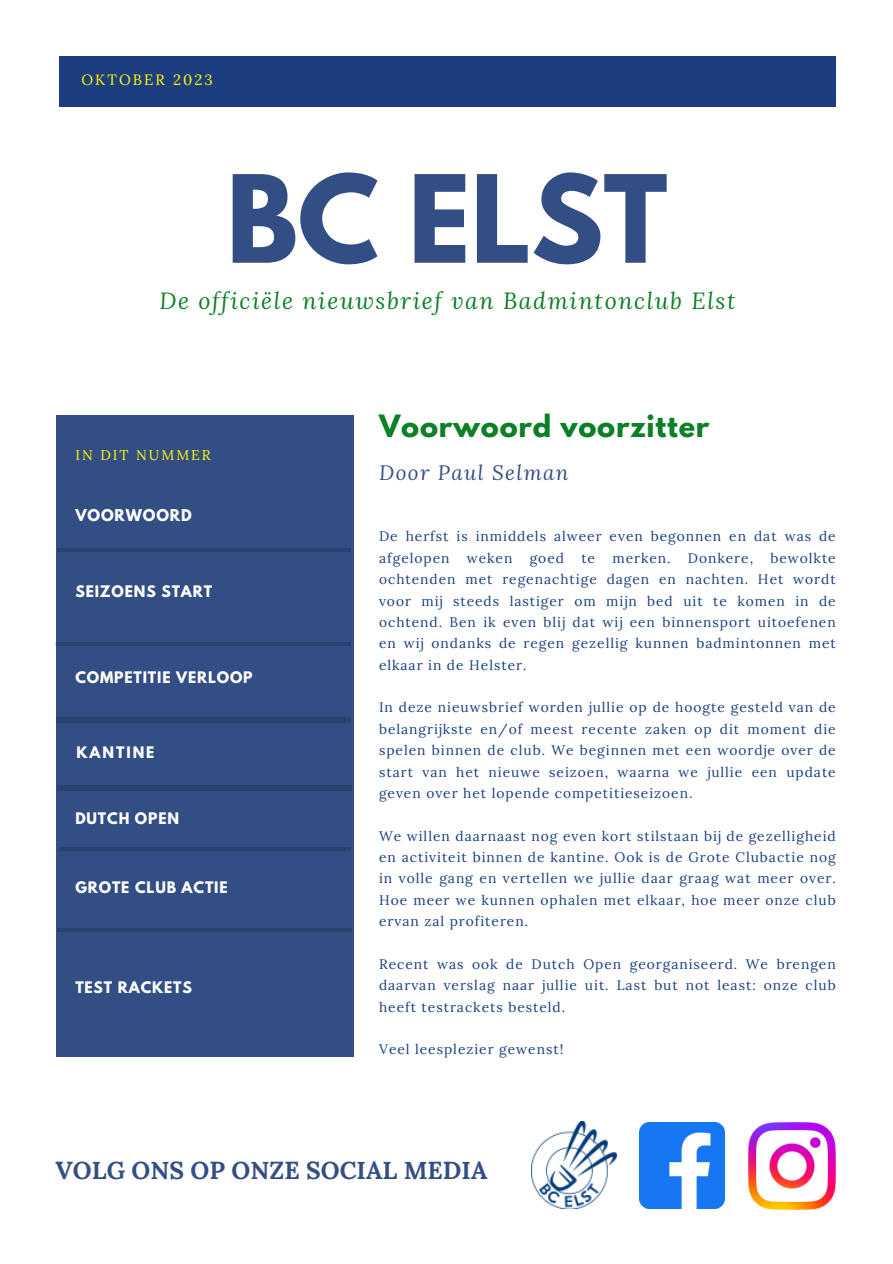
<style>
.page{position:relative;width:893px;height:1264px;background:#fff}
.page>*{position:absolute;margin:0;border:0;box-sizing:border-box;transform-origin:0 0}
.t1{font:700 107.4px "League Spartan";color:#334e84}
.t2{font:700 27.15px "League Spartan";letter-spacing:.03em;color:#0b8024}
.t3{font:700 24.6px "Lora";color:#334e84}
.t4{font:italic 23.1px "Lora";letter-spacing:.07em;color:#0b8024}
.t5{font:italic 20.55px "Lora";letter-spacing:.07em;color:#334e84}
.t6{font:14.85px "Lora";letter-spacing:.14em;color:#fffc00}
.t7{font:700 14.4px "League Spartan";letter-spacing:.06em;color:#fff}
.t8{font:700 14.1px "League Spartan";letter-spacing:.06em;color:#fff}
.t9{font:14.1px "Lora";letter-spacing:.14em;color:#fffc00}
.t10{font:700 14.1px "League Spartan";letter-spacing:.14em;color:#fff}
.t11{font:13.8px/21.3px "Lora";letter-spacing:.07em;color:#1c3e80;text-align:justify}
</style>
<div class="page">
<div style="left:59px;top:56px;width:776px;height:51px;background:#1c3e80"></div>
<div style="left:57px;top:415px;width:296px;height:641px;background:#334e84"></div>
<hr style="left:59px;top:847px;width:292px;height:3px;background:#000">
<div style="left:56px;top:717px;width:295px;height:6px;background:#2b4270"></div>
<hr style="left:58px;top:548px;width:293px;height:3px;background:#000">
<img style="left:748px;top:1122px;width:86px;height:87px">
<img style="left:639px;top:1122px;width:85px;height:86px">
<img style="left:531px;top:1121px;width:85px;height:87px">
<hr style="left:56px;top:642px;width:295px;height:4px;background:#2b4270">
<hr style="left:58px;top:928px;width:294px;height:3px;background:#000">
<div style="left:58px;top:785px;width:294px;height:5px;background:#2b4270"></div>
<p class="t6" style="left:81px;top:70px;width:133px">OKTOBER 2023</p>
<p class="t1" style="left:226px;top:166px;width:443px">BC ELST</p>
<p class="t4" style="left:159px;top:285px;width:577px">De officiële nieuwsbrief van Badmintonclub Elst</p>
<p class="t9" style="left:75px;top:445px;width:137px">IN DIT NUMMER</p>
<p class="t7" style="left:75px;top:507px;width:118px">VOORWOORD</p>
<p class="t8" style="left:75px;top:584px;width:138px">SEIZOENS START</p>
<p class="t8" style="left:75px;top:670px;width:179px">COMPETITIE VERLOOP</p>
<p class="t10" style="left:76px;top:745px;width:80px">KANTINE</p>
<p class="t8" style="left:75px;top:811px;width:105px">DUTCH OPEN</p>
<p class="t8" style="left:75px;top:880px;width:154px">GROTE CLUB ACTIE</p>
<p class="t8" style="left:75px;top:980px;width:118px">TEST RACKETS</p>
<p class="t2" style="left:379px;top:412px;width:332px">Voorwoord voorzitter</p>
<p class="t5" style="left:379px;top:459px;width:191px">Door Paul Selman</p>
<p class="t11" style="left:379px;top:526px;width:458px">De herfst is inmiddels alweer even begonnen en dat was de afgelopen</p>
<p class="t11" style="left:379px;top:547px;width:458px;text-indent:391px">bewolkte ochtenden met regenachtige dagen en nachten. Het wordt voor mij steeds lastiger om mijn bed uit te komen in de ochtend. Ben ik even blij dat wij een binnensport uitoefenen en wij ondanks de regen gezellig kunnen badmintonnen met elkaar in de Helster.</p>
<p class="t11" style="left:379px;top:696px;width:458px">In deze nieuwsbrief worden jullie op de hoogte gesteld van de belangrijkste en/of meest recente zaken op dit moment die spelen binnen de club. We beginnen met een woordje over de start van het nieuwe seizoen, waarna we jullie een update geven over het lopende competitieseizoen.</p>
<p class="t11" style="left:379px;top:825px;width:458px">We willen daarnaast nog even kort stilstaan bij de gezelligheid en activiteit binnen de kantine. Ook is de Grote Clubactie nog in volle gang en vertellen we jullie daar graag wat meer over.<br>Hoe meer we kunnen ophalen met elkaar, hoe meer onze club ervan zal profiteren.</p>
<p class="t11" style="left:379px;top:953px;width:458px">Recent was ook de Dutch Open georganiseerd. We brengen daarvan verslag naar jullie uit. Last but not least: onze club heeft testrackets besteld.</p>
<p class="t11" style="left:379px;top:1038px;width:186px">Veel leesplezier gewenst!</p>
<p class="t11" style="left:467px;top:547px;width:47px">weken</p>
<p class="t11" style="left:529px;top:547px;width:36px">goed</p>
<p class="t11" style="left:581px;top:547px;width:15px">te</p>
<p class="t11" style="left:612px;top:547px;width:60px">merken.</p>
<p class="t11" style="left:688px;top:547px;width:67px">Donkere,</p>
<p class="t3" style="left:56px;top:1153px;width:433px">VOLG ONS OP ONZE SOCIAL MEDIA</p>
</div>
